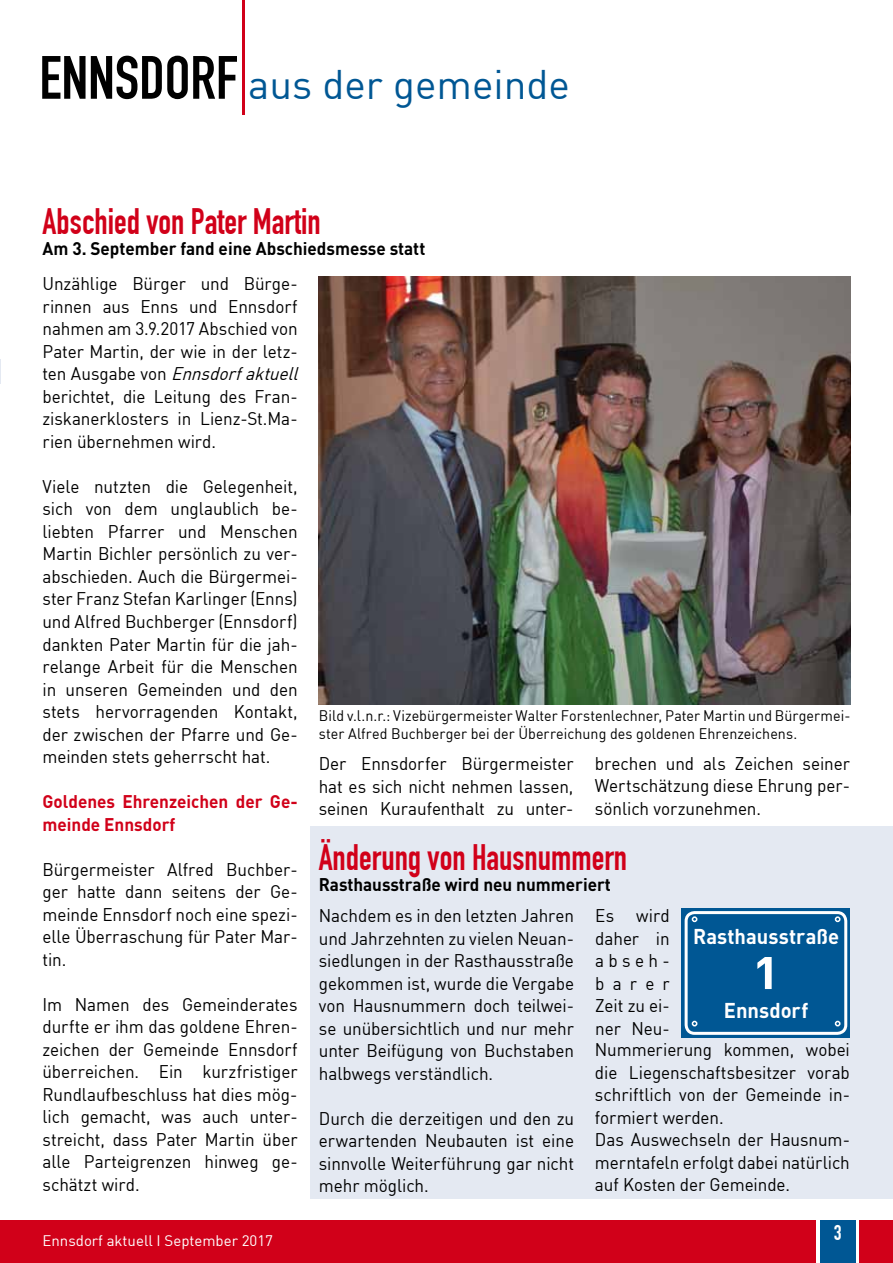
<style>
.page{position:relative;width:893px;height:1263px;background:#fff}
.page>*{position:absolute;margin:0;border:0;box-sizing:border-box;transform-origin:0 0}
.t1{font:60px "DIN Engschrift";color:#000}
.t2{font:700 45px "DIN";color:#fff;scale:1.15 1}
.t3{font:40.5px "DIN";color:#005794}
.t4{font:36px "DIN Engschrift";color:#d10019;scale:.95 1}
.t5{font:700 21px "DIN";color:#fff;scale:.96 1}
.t6{font:21px "DIN Engschrift";color:#fff}
.t7{font:18px/22.5px "DIN";letter-spacing:-.005em;color:#000;text-align:justify;scale:.95 1}
.t8{font:700 18px "DIN";color:#000;scale:.95 1}
.t9{font:700 18px/22.5px "DIN";color:#d10019;scale:.95 1}
.t10{font:15px/18px "DIN";letter-spacing:.005em;color:#000;scale:.95 1}
.t11{font:15px "DIN";color:#fff}
.s1{font-style:italic}
</style>
<div class="page">
<div style="left:0;top:1220px;width:9px;height:43px;background:#d10019"></div>
<div style="left:1px;top:1220px;width:892px;height:43px;background:#d10019"></div>
<div style="left:816px;top:1220px;width:43px;height:43px;background:linear-gradient(to bottom,#fff,#fff)"></div>
<div style="left:820px;top:1220px;width:35px;height:43px;background:#005794"></div>
<div style="left:310px;top:826px;width:583px;height:373px;background:#e4e9f2"></div>
<hr style="left:242px;top:0;width:3px;height:115px;background:#d10019">
<svg style="left:0;top:359px;width:1px;height:25px"></svg>
<img style="left:319px;top:276px;width:531px;height:428px">
<div style="left:681px;top:908px;width:169px;height:130px;background:#005794"></div>
<div style="left:685px;top:911px;width:162px;height:124px;border:3px solid #fff;border-radius:9px"></div>
<svg style="left:835px;top:916px;width:5px;height:6px"></svg>
<svg style="left:835px;top:1021px;width:5px;height:5px"></svg>
<svg style="left:692px;top:916px;width:5px;height:6px"></svg>
<svg style="left:692px;top:1021px;width:5px;height:5px"></svg>
<h1 class="t1" style="left:39px;top:43px;width:200px">ENNSDORF</h1>
<h3 class="t3" style="left:248px;top:59px;width:323px">aus der gemeinde</h3>
<h3 class="t4" style="left:43px;top:200px;width:294px">Abschied von Pater Martin</h3>
<p class="t8" style="left:43px;top:237px;width:404px">Am 3. September fand eine Abschiedsmesse statt</p>
<p class="t7" style="left:43px;top:272px;width:276px;text-align:left">Unzählige Bürger und Bürge&shy;rinnen aus Enns und Ennsdorf nahmen am 3.9.2017 Abschied von<br>Pater Martin, der wie in der letz&shy;t e n A u s g a b e v o n <span class="s1">Ennsdorfaktuell </span>berichtet, die Leitung des Fran&shy;ziskanerklosters in Lienz-St.Ma&shy;rien übernehmen wird.</p>
<p class="t7" style="left:43px;top:475px;width:270px">Viele nutzten die Gelegenheit, sich von dem unglaublich be&shy;liebten Pfarrer und Menschen Martin Bichler persönlich zu ver&shy;abschieden. Auch die Bürgermei&shy;ster Franz Stefan Karlinger (Enns) und Alfred Buchberger (Ennsdorf) dankten Pater Martin für die jah&shy;relange Arbeit für die Menschen in unseren Gemeinden und den stets hervorragenden Kontakt, der zwischen der Pfarre und Ge&shy;meinden stets geherrscht hat.</p>
<p class="t9" style="left:43px;top:789px;width:270px">Goldenes Ehrenzeichen der Ge&shy;meinde Ennsdorf</p>
<p class="t7" style="left:43px;top:857px;width:270px">Bürgermeister Alfred Buchber&shy;ger hatte dann seitens der Ge&shy;meinde Ennsdorf noch eine spezi&shy;elle Überraschung für Pater Mar&shy;tin.</p>
<p class="t7" style="left:43px;top:992px;width:270px">Im Namen des Gemeinderates durfte er ihm das goldene Ehren&shy;zeichen der Gemeinde Ennsdorf überreichen. Ein kurzfristiger Rundlaufbeschluss hat dies mög&shy;lich gemacht, was auch unter&shy;streicht, dass Pater Martin über alle Parteigrenzen hinweg ge&shy;schätzt wird.</p>
<p class="t10" style="left:319px;top:706px;width:561px">Bild v.l.n.r.: Vizebürgermeister Walter Forstenlechner, Pater Martin und Bürgermei&shy;ster Alfred Buchberger bei der Überreichung des goldenen Ehrenzeichens.</p>
<p class="t7" style="left:319px;top:752px;width:270px">Der Ennsdorfer Bürgermeister hat es sich nicht nehmen lassen, seinen Kuraufenthalt zu unter-</p>
<p class="t7" style="left:595px;top:752px;width:270px">brechen und als Zeichen seiner Wertschätzung diese Ehrung per&shy;sönlich vorzunehmen.</p>
<h3 class="t4" style="left:319px;top:836px;width:326px">Änderung von Hausnummern</h3>
<p class="t8" style="left:319px;top:873px;width:309px">Rasthausstraße wird neu nummeriert</p>
<p class="t7" style="left:319px;top:904px;width:270px">Nachdem es in den letzten Jahren und Jahrzehnten zu vielen Neuan&shy;siedlungen in der Rasthausstraße gekommen ist, wurde die Vergabe von Hausnummern doch teilwei&shy;se unübersichtlich und nur mehr unter Beifügung von Buchstaben halbwegs verständlich.</p>
<p class="t7" style="left:319px;top:1106px;width:270px">Durch die derzeitigen und den zu erwartenden Neubauten ist eine sinnvolle Weiterführung gar nicht mehr möglich.</p>
<p class="t7" style="left:595px;top:904px;width:80px">Es wird daher in abseh&shy;barer Zeit zu ei&shy;ner Neu-</p>
<p class="t5" style="left:693px;top:923px;width:153px">Rasthausstraße</p>
<h2 class="t2" style="left:752px;top:943px;width:26px">1</h2>
<p class="t5" style="left:724px;top:996px;width:89px">Ennsdorf</p>
<p class="t7" style="left:595px;top:1038px;width:270px;text-align:left">Nummerierung kommen, wobei die Liegenschaftsbesitzer vorab schriftlich von der Gemeinde in&shy;formiert werden.<br>Das Auswechseln der Hausnum&shy;merntafeln erfolgt dabei natürlich auf Kosten der Gemeinde.</p>
<p class="t11" style="left:43px;top:1231px;width:232px">Ennsdorf aktuell I September 2017</p>
<p class="t6" style="left:834px;top:1220px;width:9px">3</p>
</div>
